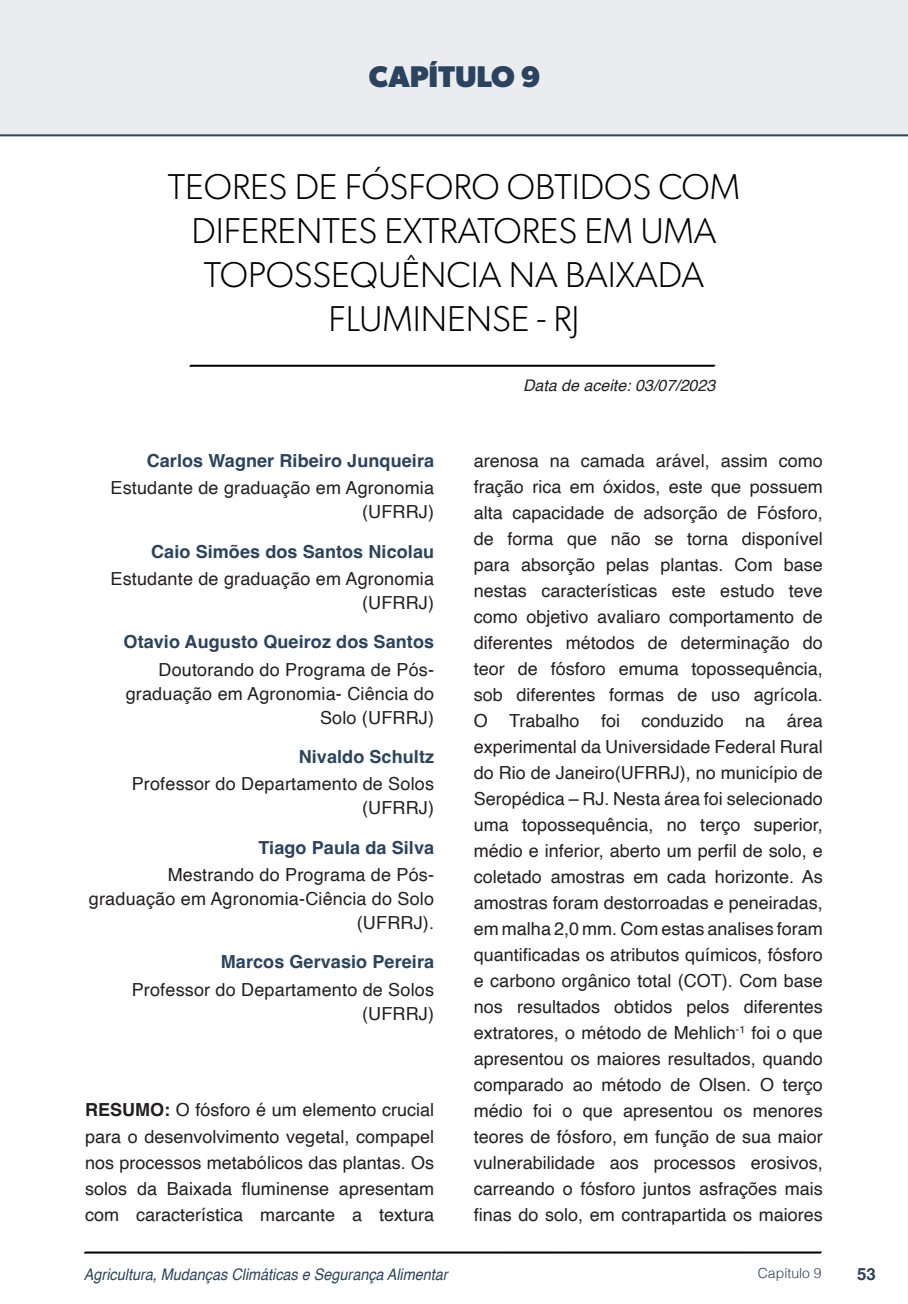
<style>
.page{position:relative;width:908px;height:1304px;background:#fff}
.page>*{position:absolute;margin:0;border:0;box-sizing:border-box;transform-origin:0 0}
.nome_artigos{font:300 36px/44px "Gibson";color:#000;text-align:center}
.capítulos{font:700 30px "Gibson";color:#2a435e}
.Resumos_e_PC_TXT{font:18px/26px "Helvetica";color:#231f20;text-align:justify}
.info_autores{font:18px/24px "Helvetica";letter-spacing:.01em;color:#231f20;text-align:right}
.nome_autores{font:700 18px "Helvetica";letter-spacing:.005em;color:#2a435e}
.t1{font:700 16.8px "Helvetica";color:#2a435e}
.t2{font:italic 16px "Helvetica";color:#2a435e;scale:.9 1}
.t3{font:italic 16px "Helvetica";color:#231f20}
.t4{font:300 14px "Helvetica";color:#2a435e}
.s1{font-weight:700}
</style>
<div class="page">
<svg style="left:84px;top:1251px;width:737px;height:3px"></svg>
<svg style="left:189px;top:364px;width:526px;height:3px"></svg>
<div style="left:0;top:0;width:907px;height:136px;background:#eaecef"></div>
<div style="left:44px;top:72px;width:68px;height:61px;background:#eaecef"></div>
<p class="capítulos" style="left:369px;top:58px;width:173px">CAPÍTULO 9</p>
<p class="nome_artigos" style="left:168px;top:164px;width:573px">TEORES DE FÓSFORO OBTIDOS COM<br>DIFERENTES EXTRATORES EM UMA<br>TOPOSSEQUÊNCIA NA BAIXADA</p>
<p class="nome_artigos" style="left:328px;top:296px;width:252px">FLUMINENSE - RJ</p>
<p class="nome_autores" style="left:147px;top:450px;width:289px">Carlos Wagner Ribeiro Junqueira</p>
<p class="info_autores" style="left:110px;top:477px;width:325px">Estudante de graduação em Agronomia (UFRRJ)</p>
<p class="nome_autores" style="left:151px;top:540px;width:284px">Caio Simões dos Santos Nicolau</p>
<p class="info_autores" style="left:110px;top:567px;width:325px">Estudante de graduação em Agronomia (UFRRJ)</p>
<p class="nome_autores" style="left:123px;top:631px;width:312px">Otavio Augusto Queiroz dos Santos</p>
<p class="info_autores" style="left:126px;top:658px;width:310px">Doutorando do Programa de Pós&shy;graduação em Agronomia- Ciência do<br>Solo (UFRRJ)</p>
<p class="nome_autores" style="left:298px;top:746px;width:137px">Nivaldo Schultz</p>
<p class="info_autores" style="left:132px;top:773px;width:304px">Professor do Departamento de Solos (UFRRJ)</p>
<p class="nome_autores" style="left:258px;top:836px;width:177px">Tiago Paula da Silva</p>
<p class="info_autores" style="left:89px;top:863px;width:346px">Mestrando do Programa de Pós&shy;graduação em Agronomia-Ciência do Solo (UFRRJ).</p>
<p class="nome_autores" style="left:221px;top:951px;width:215px">Marcos Gervasio Pereira</p>
<p class="info_autores" style="left:132px;top:978px;width:304px">Professor do Departamento de Solos (UFRRJ)</p>
<p class="Resumos_e_PC_TXT" style="left:85px;top:1098px;width:350px"><span class="s1">RESUMO:</span> O fósforo é um elemento crucial para o desenvolvimento vegetal, compapel nos processos metabólicos das plantas. Os solos da Baixada fluminense apresentam com característica marcante a textura</p>
<p class="t3" style="left:523px;top:373px;width:194px">Data de aceite: 03/07/2023</p>
<p class="Resumos_e_PC_TXT" style="left:473px;top:448px;width:350px">arenosa na camada arável, assim como fração rica em óxidos, este que possuem alta capacidade de adsorção de Fósforo, de forma que não se torna disponível para absorção pelas plantas. Com base nestas características este estudo teve como objetivo avaliaro comportamento de diferentes métodos de determinação do teor de fósforo emuma topossequência, sob diferentes formas de uso agrícola.<br>O Trabalho foi conduzido na área experimental da Universidade Federal Rural do Rio de Janeiro(UFRRJ), no município de Seropédica – RJ. Nesta área foi selecionado uma topossequência, no terço superior, médio e inferior, aberto um perfil de solo, e coletado amostras em cada horizonte. As amostras foram destorroadas e peneiradas, em malha 2,0 mm. Com estas analises foram quantificadas os atributos químicos, fósforo e carbono orgânico total (COT). Com base nos resultados obtidos pelos diferentes extratores, o método de Mehlich<sup>-1</sup> foi o que apresentou os maiores resultados, quando comparado ao método de Olsen. O terço médio foi o que apresentou os menores teores de fósforo, em função de sua maior vulnerabilidade aos processos erosivos, carreando o fósforo juntos asfrações mais finas do solo, em contrapartida os maiores</p>
<p class="t2" style="left:84px;top:1261px;width:405px">Agricultura, Mudanças Climáticas e Segurança Alimentar</p>
<p class="t4" style="left:757px;top:1261px;width:65px">Capítulo 9</p>
<p class="t1" style="left:856px;top:1264px;width:20px">53</p>
</div>
